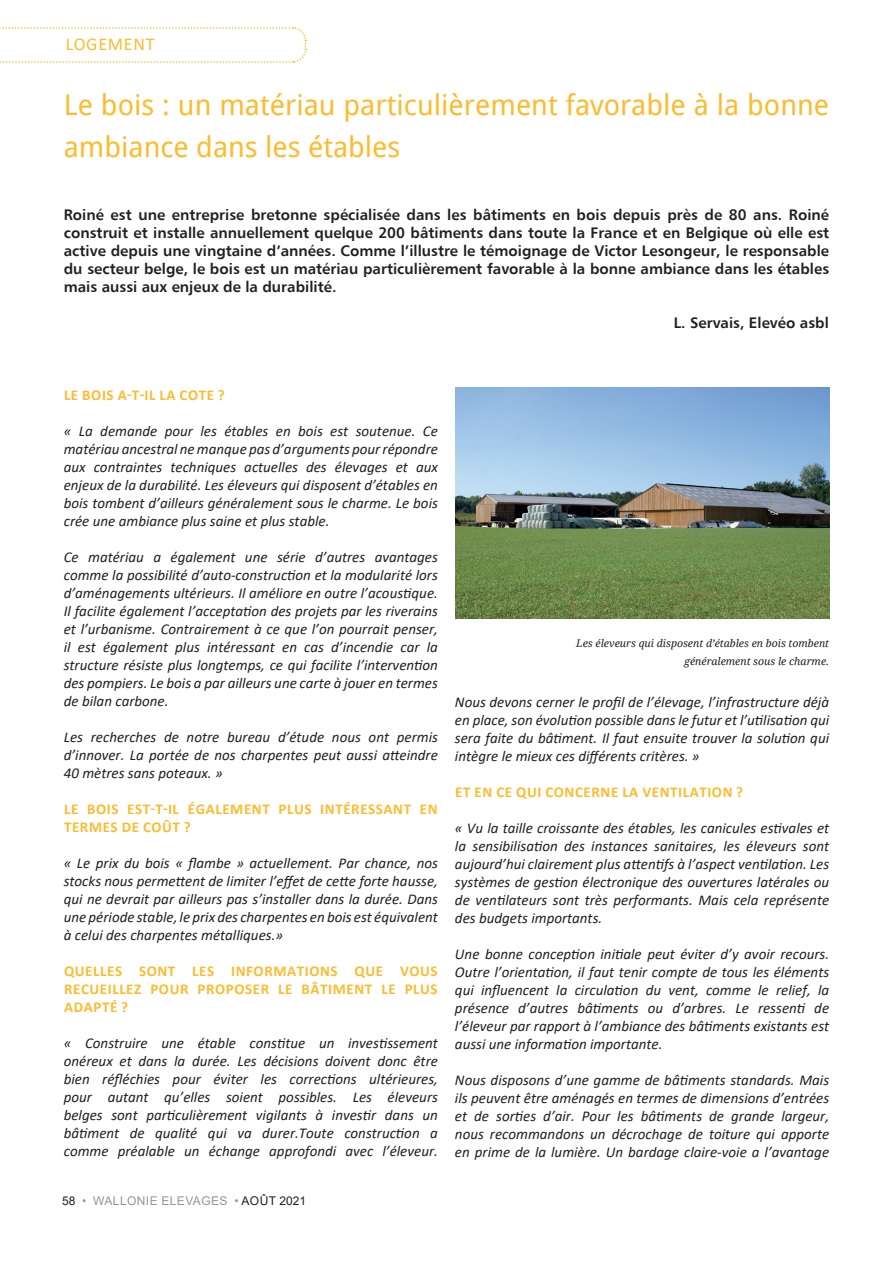
<style>
.page{position:relative;width:893px;height:1263px;background:#fff}
.page>*{position:absolute;margin:0;border:0;box-sizing:border-box;transform-origin:0 0}
.t1{font:28.5px/42px "Droid Sans";color:#fdbb2e}
.t2{font:18px "Calibri";letter-spacing:.04em;color:#fdbb2e}
.t3{font:italic 15px/18px "Calibri";color:#231f20;text-align:justify}
.t4{font:15px/18px "Humanist 777 BT Bold B";color:#231f20;text-align:justify}
.t5{font:700 15px/18px "Calibri";letter-spacing:.04em;color:#fdbb2e}
.t6{font:12px "Arial";letter-spacing:.035em;color:#939598}
.t7{font:italic 10.5px/18px "Droid Serif";color:#231f20;text-align:right}
.s1{color:#231f20}
</style>
<div class="page">
<img style="left:455px;top:388px;width:374px;height:230px">
<svg style="left:0;top:27px;width:307px;height:36px"></svg>
<p class="t2" style="left:66px;top:31px;width:90px">LOGEMENT</p>
<h1 class="t1" style="left:64px;top:83px;width:767px">Le bois : un matériau particulièrement favorable à la bonne ambiance dans les étables</h1>
<p class="t4" style="left:64px;top:206px;width:767px">Roiné est une entreprise bretonne spécialisée dans les bâtiments en bois depuis près de 80 ans. Roiné construit et installe annuellement quelque 200 bâtiments dans toute la France et en Belgique où elle est active depuis une vingtaine d’années. Comme l’illustre le témoignage de Victor Lesongeur, le responsable du secteur belge, le bois est un matériau particulièrement favorable à la bonne ambiance dans les étables mais aussi aux enjeux de la durabilité.</p>
<p class="t4" style="left:674px;top:314px;width:157px">L. Servais, Elevéo asbl</p>
<p class="t5" style="left:64px;top:386px;width:162px">LE BOIS A-T-IL LA COTE ?</p>
<p class="t3" style="left:64px;top:421px;width:376px">« La demande pour les étables en bois est soutenue. Ce matériau ancestral ne manque pas d’arguments pour répondre aux contraintes techniques actuelles des élevages et aux enjeux de la durabilité. Les éleveurs qui disposent d’étables en bois tombent d’ailleurs généralement sous le charme. Le bois crée une ambiance plus saine et plus stable.</p>
<p class="t3" style="left:64px;top:547px;width:376px">Ce matériau a également une série d’autres avantages comme la possibilité d’auto-construction et la modularité lors d’aménagements ultérieurs. Il améliore en outre l’acoustique.<br>Il facilite également l’acceptation des projets par les riverains et l’urbanisme. Contrairement à ce que l’on pourrait penser, il est également plus intéressant en cas d’incendie car la structure résiste plus longtemps, ce qui facilite l’intervention des pompiers. Le bois a par ailleurs une carte à jouer en termes de bilan carbone.</p>
<p class="t3" style="left:64px;top:727px;width:376px">Les recherches de notre bureau d’étude nous ont permis d’innover. La portée de nos charpentes peut aussi atteindre 40 mètres sans poteaux. »</p>
<p class="t5" style="left:64px;top:800px;width:375px">LE BOIS EST-T-IL ÉGALEMENT PLUS INTÉRESSANT EN<br>TERMES DE COÛT ?</p>
<p class="t3" style="left:64px;top:853px;width:376px">« Le prix du bois « flambe » actuellement. Par chance, nos stocks nous permettent de limiter l’effet de cette forte hausse, qui ne devrait par ailleurs pas s’installer dans la durée. Dans une période stable, le prix des charpentes en bois est équivalent à celui des charpentes métalliques.»</p>
<p class="t5" style="left:64px;top:962px;width:375px;text-align:justify">QUELLES SONT LES INFORMATIONS QUE VOUS RECUEILLEZ POUR PROPOSER LE BÂTIMENT LE PLUS ADAPTÉ ?</p>
<p class="t3" style="left:64px;top:1033px;width:376px">« Construire une étable constitue un investissement onéreux et dans la durée. Les décisions doivent donc être bien réfléchies pour éviter les corrections ultérieures, pour autant qu’elles soient possibles. Les éleveurs belges sont particulièrement vigilants à investir dans un bâtiment de qualité qui va durer.Toute construction a comme préalable un échange approfondi avec l’éleveur.</p>
<p class="t6" style="left:62px;top:1192px;width:246px"><span class="s1">58</span> • WALLONIE ELEVAGES • <span class="s1">AOÛT 2021</span></p>
<p class="t7" style="left:576px;top:635px;width:254px">Les éleveurs qui disposent d’étables en bois tombent généralement sous le charme.</p>
<p class="t3" style="left:455px;top:692px;width:376px">Nous devons cerner le profil de l’élevage, l’infrastructure déjà en place, son évolution possible dans le futur et l’utilisation qui sera faite du bâtiment. Il faut ensuite trouver la solution qui intègre le mieux ces différents critères. »</p>
<p class="t5" style="left:455px;top:783px;width:289px">ET EN CE QUI CONCERNE LA VENTILATION ?</p>
<p class="t3" style="left:455px;top:818px;width:376px">« Vu la taille croissante des étables, les canicules estivales et la sensibilisation des instances sanitaires, les éleveurs sont aujourd’hui clairement plus attentifs à l’aspect ventilation. Les systèmes de gestion électronique des ouvertures latérales ou de ventilateurs sont très performants. Mais cela représente des budgets importants.</p>
<p class="t3" style="left:455px;top:944px;width:376px">Une bonne conception initiale peut éviter d’y avoir recours.<br>Outre l’orientation, il faut tenir compte de tous les éléments qui influencent la circulation du vent, comme le relief, la présence d’autres bâtiments ou d’arbres. Le ressenti de l’éleveur par rapport à l’ambiance des bâtiments existants est aussi une information importante.</p>
<p class="t3" style="left:455px;top:1070px;width:376px">Nous disposons d’une gamme de bâtiments standards. Mais ils peuvent être aménagés en termes de dimensions d’entrées et de sorties d’air. Pour les bâtiments de grande largeur, nous recommandons un décrochage de toiture qui apporte en prime de la lumière. Un bardage claire-voie a l’avantage</p>
</div>
